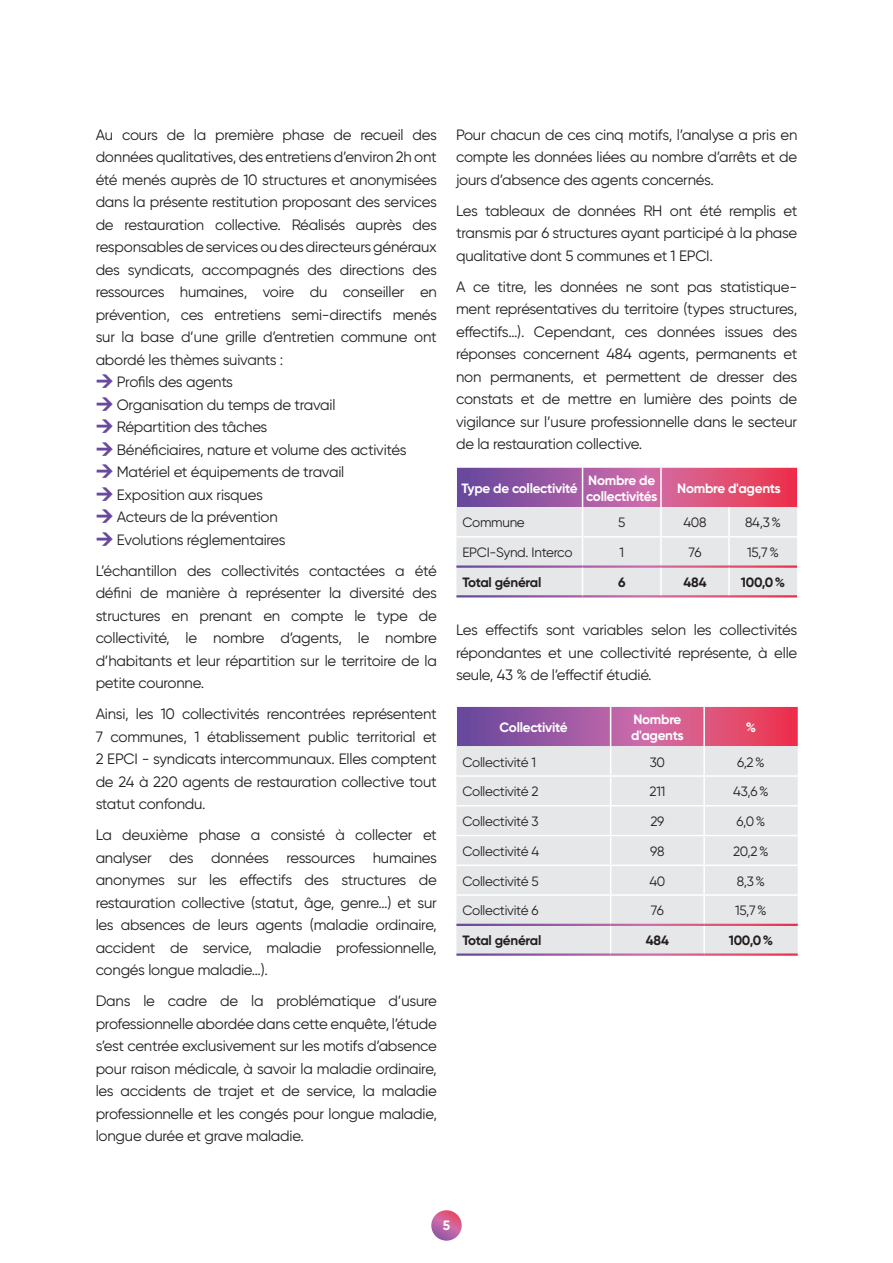
<style>
.page{position:relative;width:893px;height:1263px;background:#fff}
.page>*{position:absolute;margin:0;border:0;box-sizing:border-box;transform-origin:0 0}
.t1{font:15px/22.5px "Gilroy";letter-spacing:-.015em;color:#231f20;text-align:justify}
.TAB_texte{font:13.5px "Gilroy";letter-spacing:-.02em;color:#231f20}
.TAB__titre_gras_blanc{font:700 13.5px/16.5px "Gilroy";letter-spacing:-.02em;color:#fff}
.TAB_texte_centre{font:13.5px "Gilroy";letter-spacing:-.02em;color:#231f20}
.TAB_texte-2{font:700 13.5px "Gilroy";letter-spacing:-.02em;color:#231f20}
.TAB_texte_centre-2{font:700 13.5px "Gilroy";letter-spacing:-.015em;color:#231f20}
.s1{font-weight:700;font-size:22.5px;color:#68499d}
</style>
<div class="page">
<svg style="left:431px;top:1210px;width:31px;height:31px"></svg>
<svg style="left:456px;top:468px;width:341px;height:128px;background:#d7b7cc"></svg>
<hr style="left:660px;top:568px;width:2px;height:27px;background:#fff">
<hr style="left:728px;top:568px;width:2px;height:27px;background:#fff">
<svg style="left:456px;top:707px;width:342px;height:246px;background:#decfda"></svg>
<hr style="left:703px;top:926px;width:2px;height:27px;background:#fff">
<hr style="left:456px;top:775px;width:155px;height:2px;background:#fff">
<hr style="left:611px;top:775px;width:93px;height:2px;background:#fff">
<hr style="left:704px;top:775px;width:94px;height:2px;background:#fff">
<hr style="left:456px;top:805px;width:154px;height:1px;background:#fff">
<hr style="left:456px;top:835px;width:154px;height:1px;background:#fff">
<hr style="left:456px;top:864px;width:154px;height:2px;background:#fff">
<hr style="left:456px;top:894px;width:154px;height:2px;background:#fff">
<hr style="left:610px;top:805px;width:94px;height:1px;background:#fff">
<hr style="left:704px;top:805px;width:94px;height:1px;background:#fff">
<hr style="left:610px;top:835px;width:94px;height:1px;background:#fff">
<hr style="left:704px;top:835px;width:94px;height:1px;background:#fff">
<hr style="left:610px;top:864px;width:94px;height:2px;background:#fff">
<hr style="left:704px;top:864px;width:94px;height:2px;background:#fff">
<hr style="left:610px;top:894px;width:94px;height:2px;background:#fff">
<hr style="left:704px;top:894px;width:94px;height:2px;background:#fff">
<hr style="left:456px;top:924px;width:155px;height:2px;background:#fff">
<hr style="left:611px;top:924px;width:93px;height:2px;background:#fff">
<hr style="left:704px;top:924px;width:94px;height:2px;background:#fff">
<p class="t1" style="left:96px;top:123px;width:343px">Au cours de la première phase de recueil des données qualitatives, des entretiens d’environ 2h ont été menés auprès de 10 structures et anonymisées dans la présente restitution proposant des services de restauration collective. Réalisés auprès des responsables de services ou des directeurs généraux des syndicats, accompagnés des directions des ressources humaines, voire du conseiller en prévention, ces entretiens semi-directifs menés sur la base d’une grille d’entretien commune ont abordé les thèmes suivants :</p>
<p class="t1" style="left:96px;top:370px;width:139px"><span class="s1">→</span> Profils des agents</p>
<p class="t1" style="left:96px;top:393px;width:241px"><span class="s1">→</span> Organisation du temps de travail</p>
<p class="t1" style="left:96px;top:415px;width:173px"><span class="s1">→</span> Répartition des tâches</p>
<p class="t1" style="left:96px;top:438px;width:312px"><span class="s1">→</span> Bénéficiaires, nature et volume des activités</p>
<p class="t1" style="left:96px;top:460px;width:250px"><span class="s1">→</span> Matériel et équipements de travail</p>
<p class="t1" style="left:96px;top:483px;width:169px"><span class="s1">→</span> Exposition aux risques</p>
<p class="t1" style="left:96px;top:505px;width:184px"><span class="s1">→</span> Acteurs de la prévention</p>
<p class="t1" style="left:96px;top:528px;width:191px"><span class="s1">→</span> Evolutions réglementaires</p>
<p class="t1" style="left:96px;top:559px;width:343px">L’échantillon des collectivités contactées a été défini de manière à représenter la diversité des structures en prenant en compte le type de collectivité, le nombre d’agents, le nombre d’habitants et leur répartition sur le territoire de la petite couronne.</p>
<p class="t1" style="left:96px;top:702px;width:343px">Ainsi, les 10 collectivités rencontrées représentent 7 communes, 1 établissement public territorial et 2 EPCI - syndicats intercommunaux. Elles comptent de 24 à 220 agents de restauration collective tout statut confondu.</p>
<p class="t1" style="left:96px;top:823px;width:343px">La deuxième phase a consisté à collecter et analyser des données ressources humaines anonymes sur les effectifs des structures de restauration collective (statut, âge, genre…) et sur les absences de leurs agents (maladie ordinaire, accident de service, maladie professionnelle, congés longue maladie…).</p>
<p class="t1" style="left:96px;top:989px;width:343px">Dans le cadre de la problématique d’usure professionnelle abordée dans cette enquête, l’étude s’est centrée exclusivement sur les motifs d’absence pour raison médicale, à savoir la maladie ordinaire, les accidents de trajet et de service, la maladie professionnelle et les congés pour longue maladie, longue durée et grave maladie.</p>
<p class="t1" style="left:456px;top:123px;width:343px">Pour chacun de ces cinq motifs, l’analyse a pris en compte les données liées au nombre d’arrêts et de jours d’absence des agents concernés.</p>
<p class="t1" style="left:456px;top:199px;width:343px">Les tableaux de données RH ont été remplis et transmis par 6 structures ayant participé à la phase qualitative dont 5 communes et 1 EPCI.</p>
<p class="t1" style="left:456px;top:275px;width:343px">A ce titre, les données ne sont pas statistique&shy;ment représentatives du territoire (types structures, effectifs…). Cependant, ces données issues des réponses concernent 484 agents, permanents et non permanents, et permettent de dresser des constats et de mettre en lumière des points de vigilance sur l’usure professionnelle dans le secteur de la restauration collective.</p>
<p class="TAB__titre_gras_blanc" style="left:461px;top:480px;width:118px">Type de collectivité</p>
<p class="TAB__titre_gras_blanc" style="left:586px;top:471px;width:73px">Nombre de collectivités</p>
<p class="TAB__titre_gras_blanc" style="left:677px;top:480px;width:105px">Nombre d'agents</p>
<p class="TAB_texte" style="left:462px;top:514px;width:64px">Commune</p>
<p class="TAB_texte_centre" style="left:618px;top:514px;width:9px">5</p>
<p class="TAB_texte_centre" style="left:683px;top:514px;width:25px">408</p>
<p class="TAB_texte_centre" style="left:745px;top:514px;width:38px">84,3%</p>
<p class="TAB_texte" style="left:462px;top:544px;width:112px">EPCI-Synd. Interco</p>
<p class="TAB_texte_centre" style="left:619px;top:544px;width:6px">1</p>
<p class="TAB_texte_centre" style="left:688px;top:544px;width:14px">76</p>
<p class="TAB_texte_centre" style="left:747px;top:544px;width:33px">15,7%</p>
<p class="TAB_texte-2" style="left:462px;top:574px;width:81px">Total général</p>
<p class="TAB_texte_centre-2" style="left:618px;top:574px;width:9px">6</p>
<p class="TAB_texte_centre-2" style="left:683px;top:574px;width:25px">484</p>
<p class="TAB_texte_centre-2" style="left:741px;top:574px;width:46px">100,0%</p>
<p class="t1" style="left:456px;top:618px;width:343px">Les effectifs sont variables selon les collectivités répondantes et une collectivité représente, à elle seule, 43 % de l’effectif étudié.</p>
<p class="TAB__titre_gras_blanc" style="left:499px;top:719px;width:70px">Collectivité</p>
<p class="TAB__titre_gras_blanc" style="left:631px;top:711px;width:54px">Nombre d'agents</p>
<p class="TAB__titre_gras_blanc" style="left:746px;top:719px;width:12px">%</p>
<p class="TAB_texte" style="left:462px;top:753px;width:75px">Collectivité 1</p>
<p class="TAB_texte_centre" style="left:650px;top:753px;width:17px">30</p>
<p class="TAB_texte_centre" style="left:737px;top:753px;width:29px">6,2%</p>
<p class="TAB_texte" style="left:462px;top:783px;width:78px">Collectivité 2</p>
<p class="TAB_texte_centre" style="left:649px;top:783px;width:17px">211</p>
<p class="TAB_texte_centre" style="left:733px;top:783px;width:37px">43,6%</p>
<p class="TAB_texte" style="left:462px;top:813px;width:78px">Collectivité 3</p>
<p class="TAB_texte_centre" style="left:650px;top:813px;width:15px">29</p>
<p class="TAB_texte_centre" style="left:736px;top:813px;width:30px">6,0%</p>
<p class="TAB_texte" style="left:462px;top:843px;width:78px">Collectivité 4</p>
<p class="TAB_texte_centre" style="left:650px;top:843px;width:16px">98</p>
<p class="TAB_texte_centre" style="left:733px;top:843px;width:37px">20,2%</p>
<p class="TAB_texte" style="left:462px;top:873px;width:78px">Collectivité 5</p>
<p class="TAB_texte_centre" style="left:649px;top:873px;width:18px">40</p>
<p class="TAB_texte_centre" style="left:737px;top:873px;width:30px">8,3%</p>
<p class="TAB_texte" style="left:462px;top:902px;width:78px">Collectivité 6</p>
<p class="TAB_texte_centre" style="left:651px;top:902px;width:14px">76</p>
<p class="TAB_texte_centre" style="left:735px;top:902px;width:33px">15,7%</p>
<p class="TAB_texte-2" style="left:462px;top:932px;width:81px">Total général</p>
<p class="TAB_texte_centre-2" style="left:646px;top:932px;width:25px">484</p>
<p class="TAB_texte_centre-2" style="left:729px;top:932px;width:46px">100,0%</p>
<p class="TAB__titre_gras_blanc" style="left:443px;top:1217px;width:9px">5</p>
</div>
